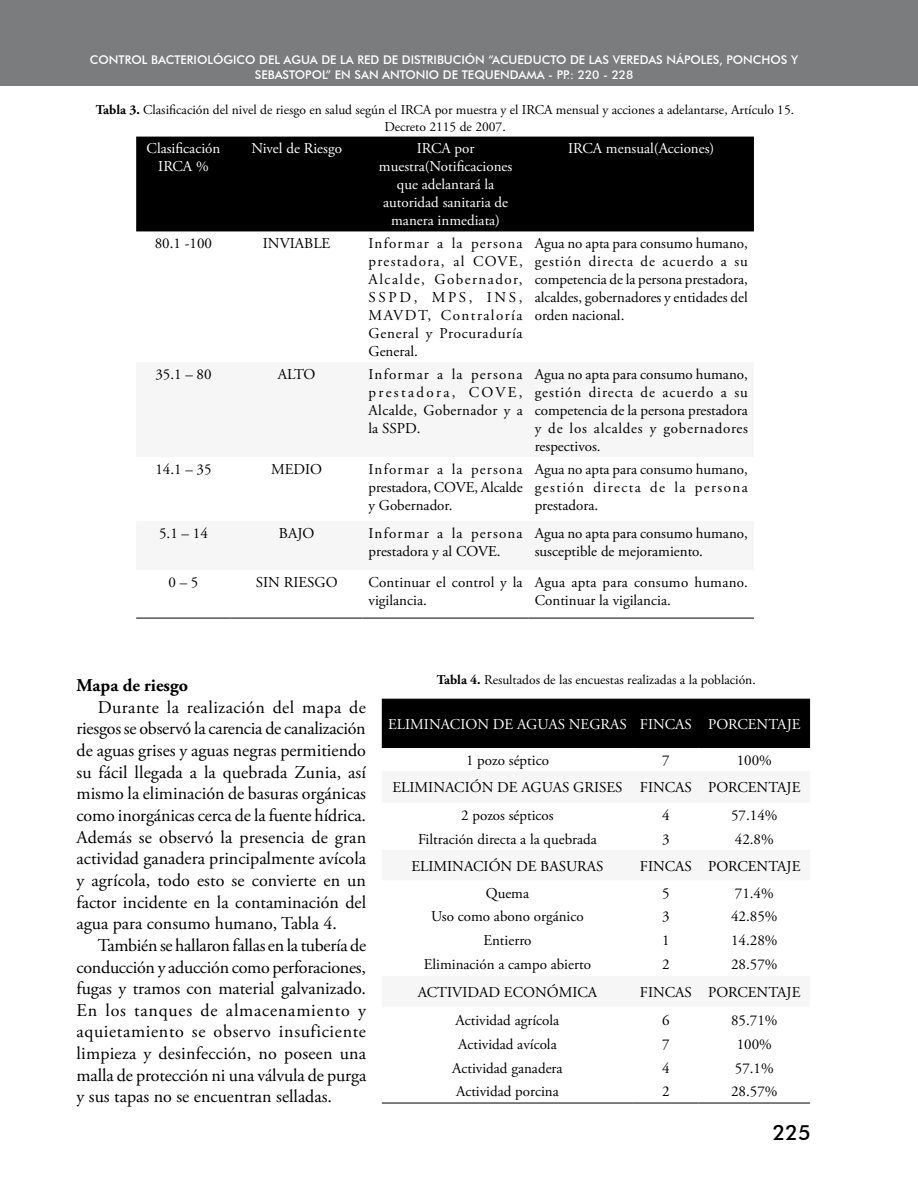
<style>
.page{position:relative;width:918px;height:1188px;background:#fff}
.page>*{position:absolute;margin:0;border:0;box-sizing:border-box;transform-origin:0 0}
.t1{font:500 21px "Futura BT";color:#000}
.t2{font:18px/21.6px "Adobe Garamond Pro";color:#000;text-align:justify}
.t3{font:700 18px "Adobe Garamond Pro";color:#000}
.t4{font:15px/18px "Adobe Garamond Pro";color:#000;text-align:justify}
.t5{font:15px/18px "Adobe Garamond Pro";color:#fff;text-align:center}
.t6{font:15px/18px "Adobe Garamond Pro";letter-spacing:.065em;color:#000}
.t7{font:13.5px/16.2px "Adobe Garamond Pro";color:#000;text-align:center}
.t8{font:500 12px "Futura BT";color:#fff}
.s1{font-weight:700}
</style>
<div class="page">
<div style="left:0;top:0;width:918px;height:86px;background:#7b7c7e"></div>
<div style="left:136px;top:137px;width:618px;height:94px;background:#000"></div>
<hr style="left:136px;top:618px;width:95px;height:1px;background:#000">
<hr style="left:231px;top:618px;width:132px;height:1px;background:#000">
<hr style="left:363px;top:618px;width:166px;height:1px;background:#000">
<hr style="left:529px;top:618px;width:225px;height:1px;background:#000">
<div style="left:382px;top:700px;width:428px;height:47px;background:#000"></div>
<hr style="left:382px;top:1103px;width:251px;height:1px;background:#000">
<hr style="left:633px;top:1103px;width:66px;height:1px;background:#000">
<hr style="left:699px;top:1103px;width:111px;height:1px;background:#000">
<hr style="left:382px;top:699px;width:251px;height:1px;background:#000">
<hr style="left:633px;top:699px;width:66px;height:1px;background:#000">
<hr style="left:699px;top:699px;width:111px;height:1px;background:#000">
<hr style="left:382px;top:747px;width:251px;height:1px;background:#000">
<hr style="left:633px;top:747px;width:66px;height:1px;background:#000">
<hr style="left:699px;top:747px;width:111px;height:1px;background:#000">
<p class="t8" style="left:90px;top:53px;width:11px">CON</p>
<p class="t8" style="left:119px;top:53px;width:530px">TROL BACTERIOLÓGICO DEL AGUA DE LA RED DE DISTRIBUCIÓN “ACUEDUCTO DE LAS VEREDAS</p>
<p class="t8" style="left:667px;top:53px;width:133px">NÁPO LES, PON CHOS Y</p>
<p class="t8" style="left:255px;top:67px;width:50px">SEBASTOPO</p>
<p class="t8" style="left:322px;top:67px;width:188px">L” EN SAN ANTON IO D E TEQUENDAMA</p>
<p class="t8" style="left:548px;top:67px;width:87px">- PP.: 220 - 228</p>
<p class="t7" style="left:96px;top:102px;width:700px"><span class="s1">Tabla 3.</span> Clasificación del nivel de riesgo en salud según el IRCA por muestra y el IRCA mensual y acciones a adelantarse, Artículo 15.<br>Decreto 2115 de 2007.</p>
<p class="t5" style="left:147px;top:140px;width:75px">Clasificación<br>IRCA %</p>
<p class="t5" style="left:251px;top:140px;width:92px">Nivel de Riesgo</p>
<p class="t5" style="left:379px;top:140px;width:135px">IRCA por muestra(Notificaciones que adelantará la autoridad sanitaria de manera inmediata)</p>
<p class="t5" style="left:568px;top:140px;width:148px">IRCA mensual(Acciones)</p>
<p class="t4" style="left:155px;top:235px;width:59px">80.1 -100</p>
<p class="t4" style="left:263px;top:235px;width:69px">INVIABLE</p>
<p class="t4" style="left:369px;top:235px;width:156px">Informar a la persona prestadora, al COVE, Alcalde, Gobernador, SSPD, MPS, INS, MAVDT, Contraloría General y Procuraduría General.</p>
<p class="t4" style="left:535px;top:235px;width:215px">Agua no apta para consumo humano, gestión directa de acuerdo a su competencia de la persona prestadora, alcaldes, gobernadores y entidades del orden nacional.</p>
<p class="t4" style="left:155px;top:366px;width:58px">35.1 – 80</p>
<p class="t4" style="left:278px;top:366px;width:39px">ALTO</p>
<p class="t4" style="left:369px;top:366px;width:156px">Informar a la persona prestadora, COVE, Alcalde, Gobernador y a la SSPD.</p>
<p class="t4" style="left:535px;top:366px;width:215px">Agua no apta para consumo humano, gestión directa de acuerdo a su competencia de la persona prestadora y de los alcaldes y gobernadores respectivos.</p>
<p class="t4" style="left:155px;top:461px;width:58px">14.1 – 35</p>
<p class="t4" style="left:271px;top:461px;width:53px">MEDIO</p>
<p class="t4" style="left:369px;top:461px;width:156px">Informar a la persona prestadora, COVE, Alcalde y Gobernador.</p>
<p class="t4" style="left:535px;top:461px;width:215px">Agua no apta para consumo humano, gestión directa de la persona prestadora.</p>
<p class="t4" style="left:159px;top:525px;width:50px">5.1 – 14</p>
<p class="t4" style="left:279px;top:525px;width:37px">BAJO</p>
<p class="t6" style="left:369px;top:525px;width:155px">Informar a la persona prestadora y al COVE.</p>
<p class="t4" style="left:535px;top:525px;width:215px">Agua no apta para consumo humano, susceptible de mejoramiento.</p>
<p class="t4" style="left:168px;top:574px;width:32px">0 – 5</p>
<p class="t4" style="left:256px;top:574px;width:83px">SIN RIESGO</p>
<p class="t4" style="left:369px;top:574px;width:156px">Continuar el control y la vigilancia.</p>
<p class="t4" style="left:535px;top:574px;width:215px">Agua apta para consumo humano.<br>Continuar la vigilancia.</p>
<p class="t3" style="left:77px;top:675px;width:113px">Mapa de riesgo</p>
<p class="t2" style="left:77px;top:697px;width:291px;text-indent:21px">Durante la realización del mapa de riesgos se observó la carencia de canalización de aguas grises y aguas negras permitiendo su fácil llegada a la quebrada Zunia, así mismo la eliminación de basuras orgánicas como inorgánicas cerca de la fuente hídrica.<br>Además se observó la presencia de gran actividad ganadera principalmente avícola y agrícola, todo esto se convierte en un factor incidente en la contaminación del agua para consumo humano, Tabla 4.</p>
<p class="t2" style="left:77px;top:935px;width:291px;text-indent:21px">También se hallaron fallas en la tubería de conducción y aducción como perforaciones, fugas y tramos con material galvanizado.<br>En los tanques de almacenamiento y aquietamiento se observo insuficiente limpieza y desinfección, no poseen una malla de protección ni una válvula de purga y sus tapas no se encuentran selladas.</p>
<p class="t7" style="left:437px;top:672px;width:320px"><span class="s1">Tabla 4.</span> Resultados de las encuestas realizadas a la población.</p>
<p class="t5" style="left:388px;top:716px;width:414px">ELIMINACION DE AGUAS NEGRAS FINCAS PORCENTAJE</p>
<p class="t4" style="left:466px;top:752px;width:84px">1 pozo séptico</p>
<p class="t4" style="left:662px;top:752px;width:9px">7</p>
<p class="t4" style="left:737px;top:752px;width:37px">100%</p>
<p class="t4" style="left:392px;top:779px;width:410px">ELIMINACIÓN DE AGUAS GRISES FINCAS PORCENTAJE</p>
<p class="t4" style="left:461px;top:807px;width:94px">2 pozos sépticos</p>
<p class="t4" style="left:662px;top:807px;width:9px">4</p>
<p class="t4" style="left:731px;top:807px;width:48px">57.14%</p>
<p class="t4" style="left:418px;top:830px;width:180px">Filtración directa a la quebrada</p>
<p class="t4" style="left:662px;top:830px;width:9px">3</p>
<p class="t4" style="left:735px;top:830px;width:40px">42.8%</p>
<p class="t4" style="left:411px;top:857px;width:194px">ELIMINACIÓN DE BASURAS</p>
<p class="t4" style="left:640px;top:857px;width:162px">FINCAS PORCENTAJE</p>
<p class="t4" style="left:486px;top:884px;width:45px">Quema</p>
<p class="t4" style="left:662px;top:884px;width:9px">5</p>
<p class="t4" style="left:735px;top:884px;width:40px">71.4%</p>
<p class="t4" style="left:431px;top:908px;width:154px">Uso como abono orgánico</p>
<p class="t4" style="left:662px;top:908px;width:9px">3</p>
<p class="t4" style="left:731px;top:908px;width:48px">42.85%</p>
<p class="t4" style="left:483px;top:932px;width:50px">Entierro</p>
<p class="t4" style="left:662px;top:932px;width:9px">1</p>
<p class="t4" style="left:731px;top:932px;width:48px">14.28%</p>
<p class="t4" style="left:424px;top:956px;width:169px">Eliminación a campo abierto</p>
<p class="t4" style="left:662px;top:956px;width:9px">2</p>
<p class="t4" style="left:731px;top:956px;width:48px">28.57%</p>
<p class="t4" style="left:418px;top:984px;width:181px">ACTIVIDAD ECONÓMICA</p>
<p class="t4" style="left:640px;top:984px;width:162px">FINCAS PORCENTAJE</p>
<p class="t4" style="left:456px;top:1012px;width:105px">Actividad agrícola</p>
<p class="t4" style="left:662px;top:1012px;width:9px">6</p>
<p class="t4" style="left:731px;top:1012px;width:48px">85.71%</p>
<p class="t4" style="left:458px;top:1036px;width:100px">Actividad avícola</p>
<p class="t4" style="left:662px;top:1036px;width:9px">7</p>
<p class="t4" style="left:737px;top:1036px;width:37px">100%</p>
<p class="t4" style="left:452px;top:1060px;width:112px">Actividad ganadera</p>
<p class="t4" style="left:662px;top:1060px;width:9px">4</p>
<p class="t4" style="left:735px;top:1060px;width:40px">57.1%</p>
<p class="t4" style="left:456px;top:1083px;width:104px">Actividad porcina</p>
<p class="t4" style="left:662px;top:1083px;width:9px">2</p>
<p class="t4" style="left:731px;top:1083px;width:48px">28.57%</p>
<h1 class="t1" style="left:773px;top:1120px;width:40px">225</h1>
</div>
